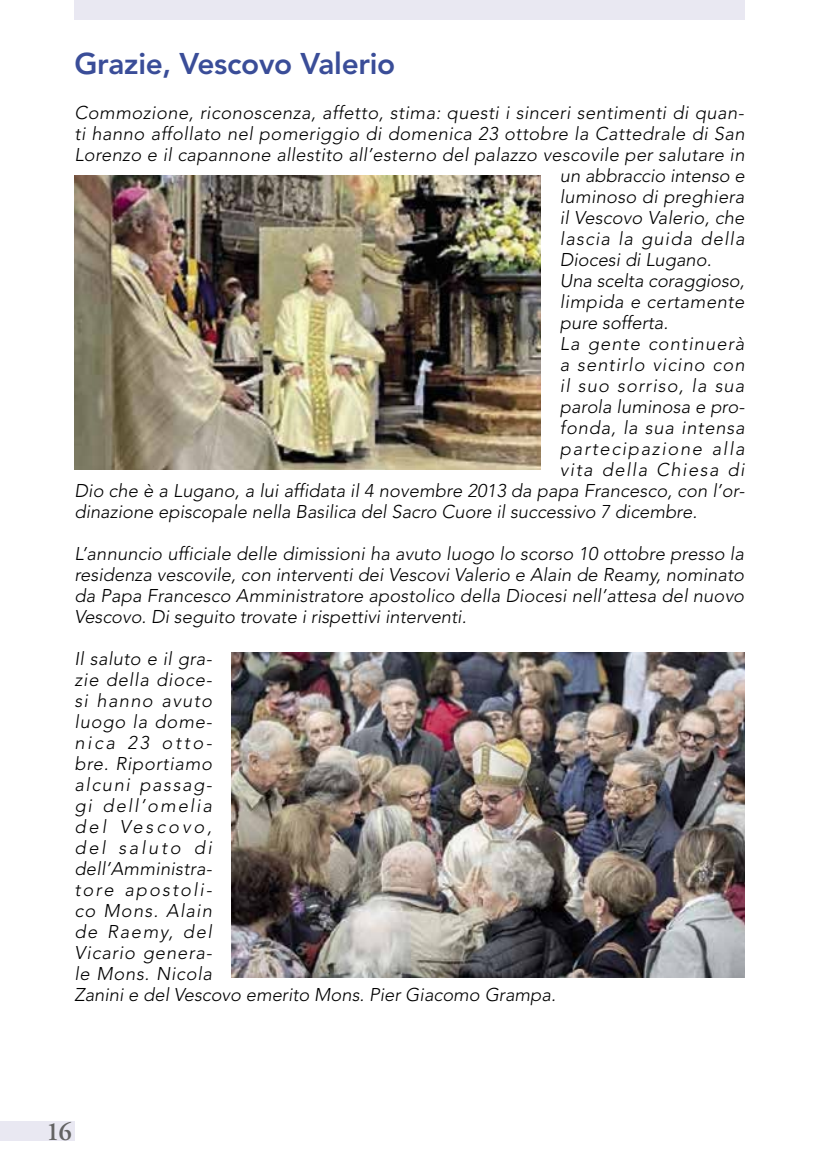
<style>
.page{position:relative;width:819px;height:1166px;background:#fff}
.page>*{position:absolute;margin:0;border:0;box-sizing:border-box;transform-origin:0 0}
.t1{font:800 29.75px "Avenir";letter-spacing:-.01em;color:#3a4d98}
.t2{font:600 26.25px "Adobe Garamond";color:#636363}
.t3{font:italic 300 18.38px/21px "Avenir";letter-spacing:.02em;color:#000;text-align:justify}
.t4{font:italic 300 18.38px/21px "Avenir";letter-spacing:.045em;color:#000}
.t5{font:italic 300 18.38px "Avenir";color:#000}
.t6{font:italic 300 18.38px "Avenir";letter-spacing:.06em;color:#000}
.t7{font:italic 300 18.38px "Avenir";letter-spacing:.055em;color:#000}
.t8{font:italic 300 18.38px "Avenir";letter-spacing:.04em;color:#000}
.t9{font:italic 300 18.38px "Avenir";letter-spacing:.09em;color:#000}
.t10{font:italic 300 18.38px "Avenir";letter-spacing:.075em;color:#000}
</style>
<div class="page">
<div style="left:74px;top:0;width:670px;height:20px;background:#e9e8f2"></div>
<div style="left:0;top:1121px;width:74px;height:20px;background:#e9e8f2"></div>
<img style="left:232px;top:652px;width:512px;height:325px">
<img style="left:74px;top:175px;width:466px;height:295px">
<h1 class="t1" style="left:74px;top:46px;width:322px">Grazie, Vescovo Valerio</h1>
<p class="t3" style="left:74px;top:102px;width:671px">Commozione, riconoscenza, affetto, stima: questi i sinceri sentimenti di quan-</p>
<p class="t3" style="left:74px;top:123px;width:671px">ti hanno affollato nel pomeriggio di domenica 23 ottobre la Cattedrale di San</p>
<p class="t3" style="left:74px;top:144px;width:671px">Lorenzo e il capannone allestito all’esterno del palazzo vescovile per salutare in</p>
<p class="t5" style="left:560px;top:165px;width:186px">un abbraccio intenso e</p>
<p class="t3" style="left:560px;top:186px;width:186px">luminoso di preghiera</p>
<p class="t3" style="left:560px;top:207px;width:186px">il Vescovo Valerio, che</p>
<p class="t6" style="left:560px;top:228px;width:186px">lascia la guida della</p>
<p class="t5" style="left:560px;top:249px;width:153px">Diocesi di Lugano.</p>
<p class="t5" style="left:560px;top:270px;width:186px">Una scelta coraggioso,</p>
<p class="t3" style="left:560px;top:291px;width:186px">limpida e certamente</p>
<p class="t5" style="left:560px;top:312px;width:110px">pure sofferta.</p>
<p class="t6" style="left:560px;top:333px;width:186px">La gente continuerà</p>
<p class="t7" style="left:560px;top:354px;width:186px">a sentirlo vicino con</p>
<p class="t6" style="left:560px;top:375px;width:186px">il suo sorriso, la sua</p>
<p class="t3" style="left:560px;top:396px;width:186px">parola luminosa e pro-</p>
<p class="t8" style="left:560px;top:417px;width:186px">fonda, la sua intensa</p>
<p class="t9" style="left:560px;top:438px;width:186px">partecipazione alla</p>
<p class="t10" style="left:560px;top:459px;width:186px">vita della Chiesa di</p>
<p class="t3" style="left:74px;top:480px;width:671px">Dio che è a Lugano, a lui affidata il 4 novembre 2013 da papa Francesco, con l’or-</p>
<p class="t5" style="left:74px;top:501px;width:624px">dinazione episcopale nella Basilica del Sacro Cuore il successivo 7 dicembre.</p>
<p class="t3" style="left:74px;top:543px;width:671px">L’annuncio ufficiale delle dimissioni ha avuto luogo lo scorso 10 ottobre presso la residenza vescovile, con interventi dei Vescovi Valerio e Alain de Reamy, nominato da Papa Francesco Amministratore apostolico della Diocesi nell’attesa del nuovo Vescovo. Di seguito trovate i rispettivi interventi.</p>
<p class="t4" style="left:74px;top:648px;width:483px">Il saluto e il gra-<br>zie della dioce-<br>si hanno avuto<br>luogo la dome-<br>nica 23 otto-<br>bre. Riportiamo<br>alcuni passag-<br>gi dell’omelia<br>del Vescovo,<br>del saluto di<br>dell’Amministra-<br>tore apostoli-<br>co Mons. Alain<br>de Raemy, del<br>Vicario genera-<br>le Mons. Nicola<br>Zanini e del Vescovo emerito Mons. Pier Giacomo Grampa.</p>
<h2 class="t2" style="left:46px;top:1117px;width:27px">16</h2>
</div>
